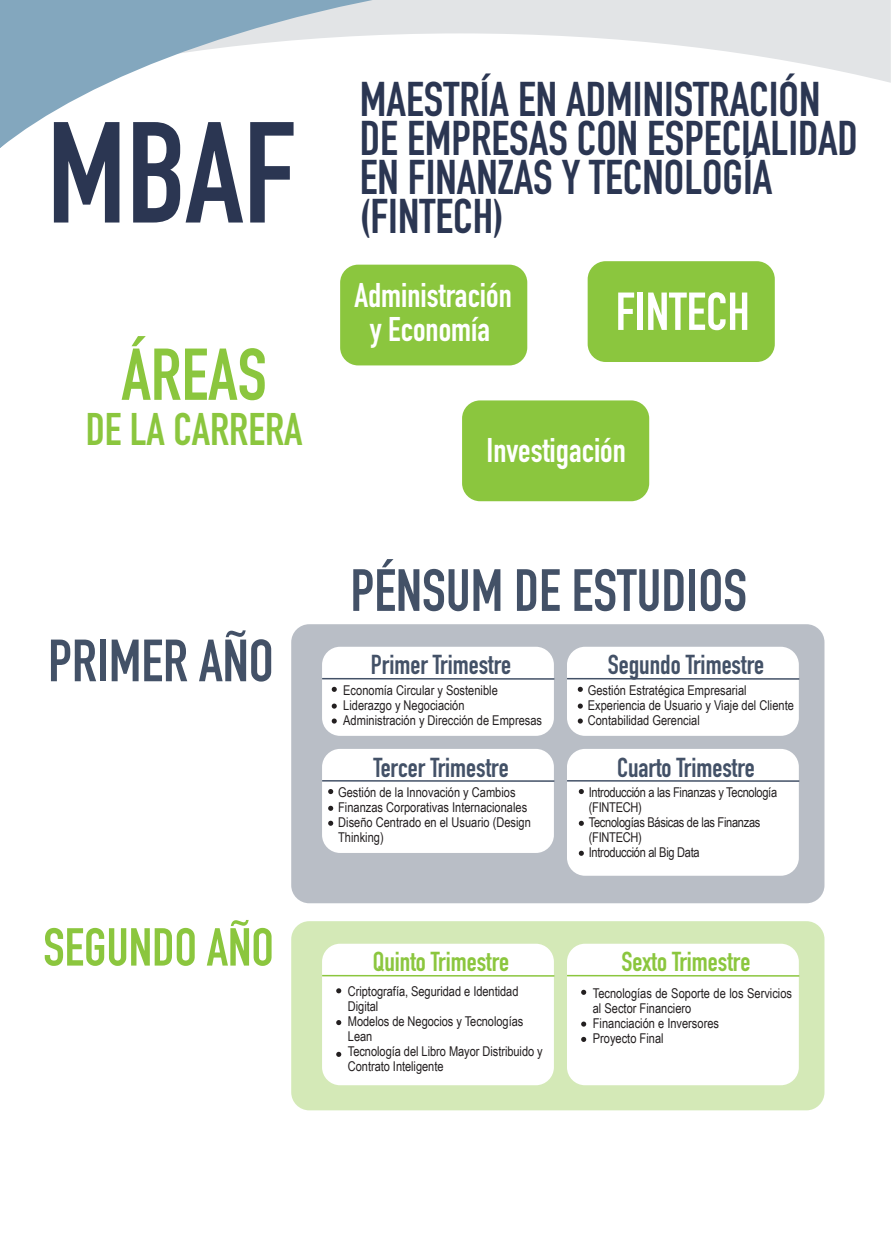
<style>
.page{position:relative;width:894px;height:1260px;background:#fff}
.page>*{position:absolute;margin:0;border:0;box-sizing:border-box;transform-origin:0 0}
.t1{font:700 141px "DIN Condensed";color:#2b3652}
.t2{font:700 72px "DIN Condensed";color:#8bc63e}
.t3{font:700 58.5px "DIN Condensed";color:#435167}
.t4{font:700 52.5px "DIN Condensed";color:#8bc63e}
.t5{font:700 52.5px "DIN Condensed";color:#fff}
.t6{font:700 48px/39px "DIN Condensed";color:#2b3652}
.t7{font:700 45px "DIN Condensed";color:#8bc63e}
.t8{font:700 33.75px/33.8px "DIN Condensed";color:#fff;text-align:center}
.t9{font:700 27px "DIN Condensed";color:#435167}
.t10{font:700 27px "DIN Condensed";color:#8bc63e}
.t11{font:13.5px/15px "Arial Narrow";color:#231f20}
.t12{font:13.5px/15px "Arial Narrow";letter-spacing:-.02em;color:#231f20}
</style>
<div class="page">
<svg style="left:569px;top:0;width:321px;height:83px;fill:#e2e4e6"></svg>
<svg style="left:156px;top:0;width:413px;height:62px"></svg>
<svg style="left:0;top:0;width:156px;height:148px"></svg>
<div style="left:340px;top:264px;width:187px;height:101px;background:#8bc63e;border-radius:18px"></div>
<div style="left:587px;top:261px;width:187px;height:101px;background:#8bc63e;border-radius:18px"></div>
<div style="left:462px;top:400px;width:187px;height:101px;background:#8bc63e;border-radius:18px"></div>
<div style="left:291px;top:921px;width:533px;height:189px;background:#d4e9b7;border-radius:18px"></div>
<div style="left:322px;top:943px;width:231px;height:142px;background:#fff;border-radius:18px"></div>
<hr style="left:322px;top:974px;width:232px;height:2px;background:#8bc63e">
<svg style="left:336px;top:988px;width:5px;height:5px"></svg>
<svg style="left:336px;top:1020px;width:5px;height:4px"></svg>
<div style="left:567px;top:943px;width:231px;height:142px;background:#fff;border-radius:18px"></div>
<hr style="left:567px;top:974px;width:232px;height:2px;background:#8bc63e">
<svg style="left:581px;top:989px;width:5px;height:5px"></svg>
<svg style="left:581px;top:1021px;width:5px;height:5px"></svg>
<div style="left:291px;top:624px;width:533px;height:279px;background:#b9bec6;border-radius:18px"></div>
<div style="left:322px;top:646px;width:231px;height:89px;background:#fff;border-radius:18px"></div>
<hr style="left:322px;top:677px;width:232px;height:2px;background:#435167">
<svg style="left:331px;top:686px;width:6px;height:5px"></svg>
<svg style="left:331px;top:703px;width:6px;height:5px"></svg>
<svg style="left:331px;top:718px;width:6px;height:5px"></svg>
<div style="left:567px;top:646px;width:231px;height:89px;background:#fff;border-radius:18px"></div>
<hr style="left:567px;top:677px;width:232px;height:2px;background:#435167">
<div style="left:322px;top:748px;width:231px;height:104px;background:#fff;border-radius:18px"></div>
<hr style="left:322px;top:780px;width:232px;height:1px;background:#435167">
<div style="left:567px;top:748px;width:231px;height:127px;background:#fff;border-radius:18px"></div>
<hr style="left:567px;top:780px;width:232px;height:1px;background:#435167">
<svg style="left:577px;top:686px;width:5px;height:5px"></svg>
<svg style="left:577px;top:703px;width:5px;height:5px"></svg>
<svg style="left:577px;top:718px;width:5px;height:5px"></svg>
<svg style="left:328px;top:789px;width:5px;height:5px"></svg>
<svg style="left:328px;top:805px;width:5px;height:5px"></svg>
<svg style="left:328px;top:820px;width:5px;height:5px"></svg>
<svg style="left:578px;top:789px;width:5px;height:5px"></svg>
<svg style="left:578px;top:820px;width:5px;height:5px"></svg>
<svg style="left:578px;top:850px;width:5px;height:5px"></svg>
<svg style="left:336px;top:1051px;width:5px;height:5px"></svg>
<svg style="left:581px;top:1036px;width:5px;height:5px"></svg>
<h1 class="t1" style="left:47px;top:78px;width:250px">MBAF</h1>
<h2 class="t2" style="left:121px;top:326px;width:147px">ÁREAS</h2>
<h3 class="t7" style="left:86px;top:399px;width:218px">DE LA CARRERA</h3>
<h3 class="t3" style="left:48px;top:621px;width:227px">PRIMER AÑO</h3>
<h3 class="t4" style="left:43px;top:911px;width:232px">SEGUNDO AÑO</h3>
<h3 class="t6" style="left:360px;top:80px;width:499px">MAESTRÍA EN ADMINISTRACIÓN<br>DE EMPRESAS CON ESPECIALIDAD<br>EN FINANZAS Y TECNOLOGÍA (FINTECH)</h3>
<h3 class="t8" style="left:354px;top:278px;width:159px">Administración y Economía</h3>
<h3 class="t5" style="left:615px;top:276px;width:136px">FINTECH</h3>
<h3 class="t8" style="left:486px;top:433px;width:141px">Investigación</h3>
<h3 class="t3" style="left:350px;top:551px;width:398px">PÉNSUM DE ESTUDIOS</h3>
<h3 class="t9" style="left:371px;top:646px;width:142px">Primer Trimestre</h3>
<p class="t11" style="left:343px;top:682px;width:200px">Economía Circular y Sostenible<br>Liderazgo y Negociación<br>Administración y Dirección de Empresas</p>
<h3 class="t9" style="left:607px;top:646px;width:158px">Segundo Trimestre</h3>
<p class="t11" style="left:587px;top:682px;width:207px">Gestión Estratégica Empresarial<br>Experiencia de Usuario y Viaje del Cliente<br>Contabilidad Gerencial</p>
<h3 class="t9" style="left:373px;top:748px;width:137px">Tercer Trimestre</h3>
<h3 class="t9" style="left:616px;top:748px;width:139px">Cuarto Trimestre</h3>
<p class="t11" style="left:338px;top:784px;width:194px">Gestión de la Innovación y Cambios<br>Finanzas Corporativas Internacionales<br>Diseño Centrado en el Usuario (Design<br>Thinking)</p>
<p class="t12" style="left:588px;top:784px;width:190px">Introducción a las Finanzas y Tecnología (FINTECH)<br>Tecnologías Básicas de las Finanzas (FINTECH)<br>Introducción al Big Data</p>
<h3 class="t10" style="left:373px;top:943px;width:138px">Quinto Trimestre</h3>
<p class="t11" style="left:348px;top:983px;width:196px">Criptografía, Seguridad e Identidad<br>Digital<br>Modelos de Negocios y Tecnologías<br>Lean<br>Tecnología del Libro Mayor Distribuido y<br>Contrato Inteligente</p>
<h3 class="t10" style="left:621px;top:943px;width:130px">Sexto Trimestre</h3>
<p class="t11" style="left:592px;top:984px;width:201px">Tecnologías de Soporte de los Servicios al Sector Financiero<br>Financiación e Inversores<br>Proyecto Final</p>
</div>
